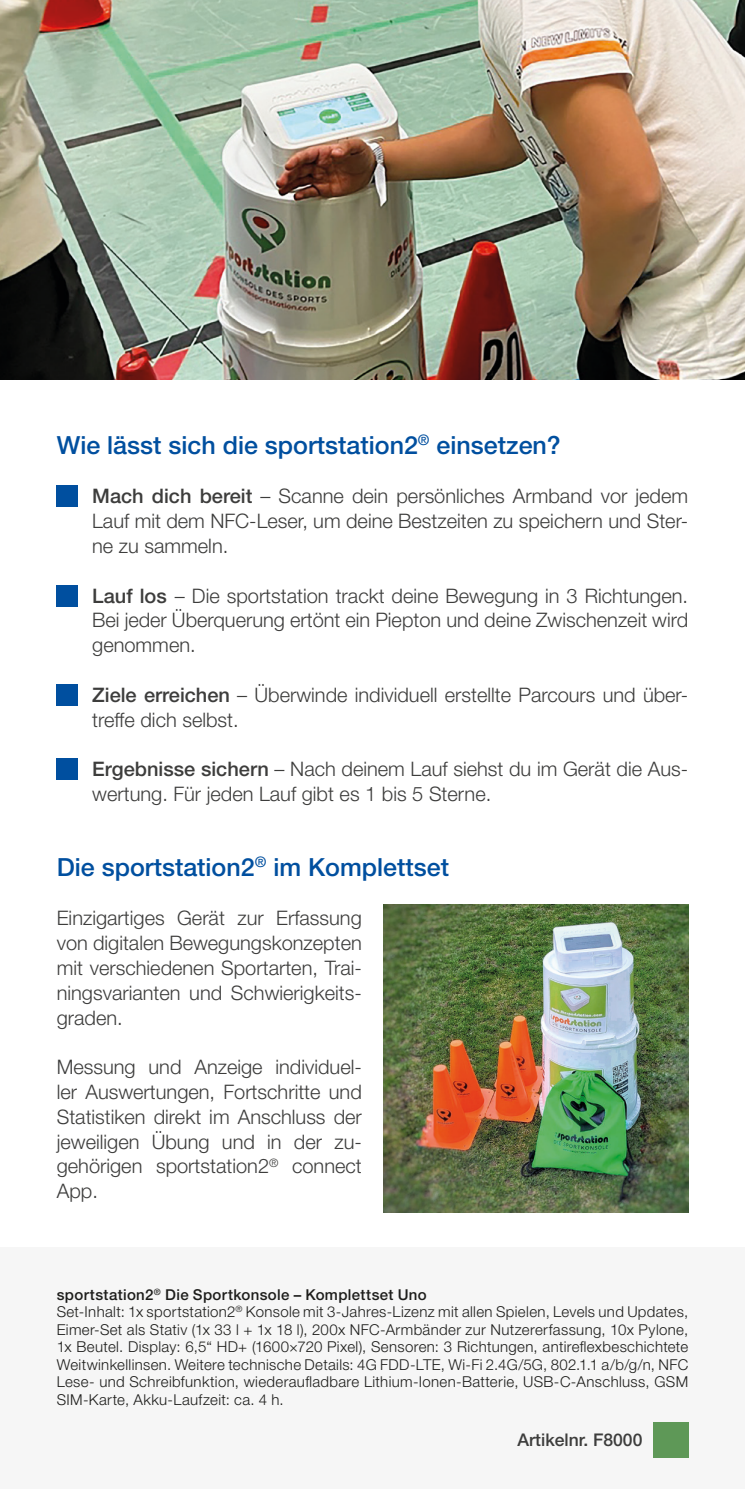
<style>
.page{position:relative;width:745px;height:1489px;background:#fff}
.page>*{position:absolute;margin:0;border:0;box-sizing:border-box;transform-origin:0 0}
.t1{font:500 25px "Helvetica Neue LT Pro";color:#004f9f}
.t2{font:300 20px/24.8px "Helvetica Neue LT Pro";color:#3d3d3c;text-align:justify}
._06_Preisbutton{font:500 17.5px "Helvetica Neue LT Pro";color:#3d3d3c}
._01_Katalogfliesstex{font:300 15px/17.5px "Helvetica Neue LT Pro";letter-spacing:.025em;color:#1d1d1b;text-align:justify}
._01_Katalogfliesstex-2{font:500 15px "Helvetica Neue LT Pro";letter-spacing:.025em;color:#1d1d1b}
.s1{font-weight:500}
</style>
<div class="page">
<div style="left:0;top:1247px;width:744px;height:241px;background:#f6f6f6"></div>
<img style="left:0;top:0;width:744px;height:379px">
<img style="left:383px;top:904px;width:304px;height:308px">
<div style="left:652px;top:1422px;width:35px;height:35px;background:#5e9857"></div>
<div style="left:57px;top:486px;width:21px;height:21px;background:#004f9f"></div>
<div style="left:57px;top:585px;width:21px;height:21px;background:#004f9f"></div>
<div style="left:57px;top:684px;width:21px;height:21px;background:#004f9f"></div>
<div style="left:57px;top:758px;width:21px;height:22px;background:#004f9f"></div>
<p class="t1" style="left:57px;top:430px;width:505px">Wie lässt sich die sportstation2<sup>®</sup> einsetzen?</p>
<p class="t2" style="left:92px;top:483px;width:597px"><span class="s1">Mach dich bereit</span> – Scanne dein persönliches Armband vor jedem Lauf mit dem NFC-Leser, um deine Bestzeiten zu speichern und Ster&shy;ne zu sammeln.</p>
<p class="t2" style="left:92px;top:582px;width:597px"><span class="s1">Lauf los</span> – Die sportstation trackt deine Bewegung in 3 Richtungen.<br>Bei jeder Überquerung ertönt ein Piepton und deine Zwischenzeit wird genommen.</p>
<p class="t2" style="left:92px;top:682px;width:597px"><span class="s1">Ziele erreichen</span> – Überwinde individuell erstellte Parcours und über&shy;treffe dich selbst.</p>
<p class="t2" style="left:92px;top:756px;width:597px"><span class="s1">Ergebnisse sichern</span> – Nach deinem Lauf siehst du im Gerät die Aus&shy;wertung. Für jeden Lauf gibt es 1 bis 5 Sterne.</p>
<p class="t1" style="left:57px;top:851px;width:393px">Die sportstation2<sup>®</sup> im Komplettset</p>
<p class="t2" style="left:57px;top:905px;width:306px">Einzigartiges Gerät zur Erfassung von digitalen Bewegungskonzepten mit verschiedenen Sportarten, Trai&shy;ningsvarianten und Schwierigkeits&shy;graden.</p>
<p class="t2" style="left:57px;top:1054px;width:306px">Messung und Anzeige individuel&shy;ler Auswertungen, Fortschritte und Statistiken direkt im Anschluss der jeweiligen Übung und in der zu&shy;gehörigen sportstation2<sup>®</sup> connect App.</p>
<p class="_01_Katalogfliesstex-2" style="left:57px;top:1285px;width:371px">sportstation2<sup>®</sup> Die Sportkonsole – Komplettset Uno</p>
<p class="_01_Katalogfliesstex" style="left:57px;top:1302px;width:632px">Set-Inhalt: 1x sportstation2<sup>®</sup> Konsole mit 3-Jahres-Lizenz mit allen Spielen, Levels und Updates, Eimer-Set als Stativ (1x 33 l + 1x 18 l), 200x NFC-Armbänder zur Nutzererfassung, 10x Pylone, 1x Beutel. Display: 6,5“ HD+ (1600×720 Pixel), Sensoren: 3 Richtungen, antireflexbeschichtete Weitwinkellinsen. Weitere technische Details: 4G FDD-LTE, Wi-Fi 2.4G/5G, 802.1.1 a/b/g/n, NFC Lese- und Schreibfunktion, wiederaufladbare Lithium-Ionen-Batterie, USB-C-Anschluss, GSM SIM-Karte, Akku-Laufzeit: ca. 4 h.</p>
<p class="_06_Preisbutton" style="left:517px;top:1429px;width:126px">Artikelnr. F8000</p>
</div>
